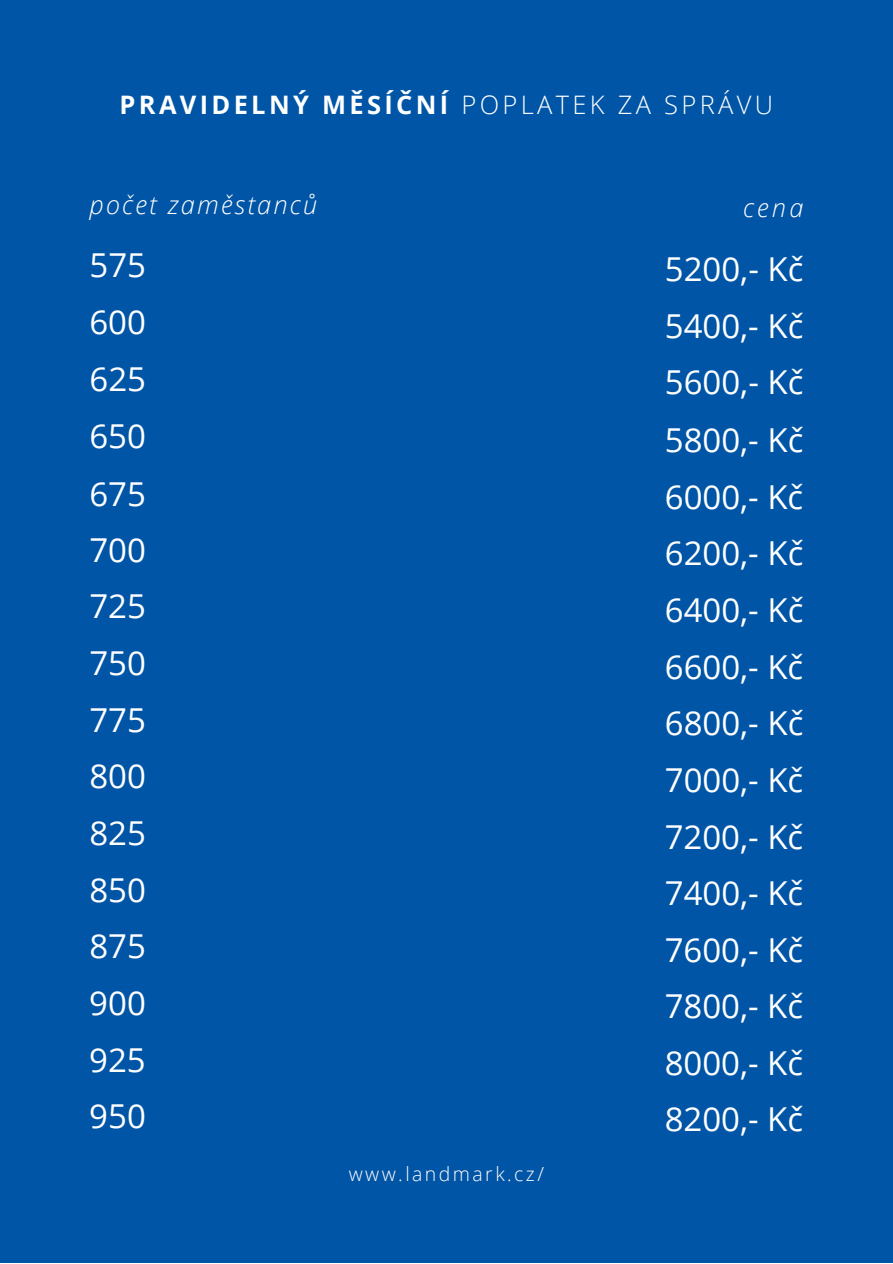
<style>
.page{position:relative;width:893px;height:1264px;background:#fff}
.page>*{position:absolute;margin:0;border:0;box-sizing:border-box;transform-origin:0 0}
.t1{font:33px "Open Sans";color:#fff}
.t2{font:700 25.5px "Open Sans";letter-spacing:.13em;color:#fff}
.t3{font:italic 300 25.5px "Open Sans";letter-spacing:.085em;color:#fff}
.t4{font:300 19.5px "Open Sans";letter-spacing:.125em;color:#fff}
.s1{font-weight:300}
</style>
<div class="page">
<div style="left:0;top:0;width:892px;height:1262px;background:#0055a6"></div>
<p class="t2" style="left:119px;top:87px;width:655px">PRAVIDELNÝ MĚSÍČNÍ <span class="s1">POPLATEK ZA SPRÁVU</span></p>
<p class="t3" style="left:89px;top:186px;width:229px">počet zaměstanců</p>
<p class="t1" style="left:89px;top:242px;width:58px">575</p>
<p class="t3" style="left:743px;top:190px;width:62px">cena</p>
<p class="t1" style="left:665px;top:245px;width:140px">5200,- Kč</p>
<p class="t1" style="left:89px;top:299px;width:58px">600</p>
<p class="t1" style="left:664px;top:303px;width:140px">5400,- Kč</p>
<p class="t1" style="left:89px;top:355px;width:58px">625</p>
<p class="t1" style="left:665px;top:359px;width:140px">5600,- Kč</p>
<p class="t1" style="left:89px;top:413px;width:58px">650</p>
<p class="t1" style="left:664px;top:416px;width:140px">5800,- Kč</p>
<p class="t1" style="left:89px;top:470px;width:58px">675</p>
<p class="t1" style="left:664px;top:473px;width:140px">6000,- Kč</p>
<p class="t1" style="left:89px;top:526px;width:58px">700</p>
<p class="t1" style="left:664px;top:530px;width:140px">6200,- Kč</p>
<p class="t1" style="left:89px;top:583px;width:58px">725</p>
<p class="t1" style="left:664px;top:586px;width:140px">6400,- Kč</p>
<p class="t1" style="left:89px;top:640px;width:58px">750</p>
<p class="t1" style="left:664px;top:643px;width:140px">6600,- Kč</p>
<p class="t1" style="left:89px;top:696px;width:58px">775</p>
<p class="t1" style="left:664px;top:700px;width:140px">6800,- Kč</p>
<p class="t1" style="left:89px;top:753px;width:58px">800</p>
<p class="t1" style="left:664px;top:756px;width:140px">7000,- Kč</p>
<p class="t1" style="left:89px;top:810px;width:58px">825</p>
<p class="t1" style="left:664px;top:813px;width:140px">7200,- Kč</p>
<p class="t1" style="left:89px;top:866px;width:58px">850</p>
<p class="t1" style="left:664px;top:869px;width:140px">7400,- Kč</p>
<p class="t1" style="left:89px;top:922px;width:58px">875</p>
<p class="t1" style="left:664px;top:926px;width:140px">7600,- Kč</p>
<p class="t1" style="left:89px;top:979px;width:58px">900</p>
<p class="t1" style="left:664px;top:982px;width:140px">7800,- Kč</p>
<p class="t1" style="left:89px;top:1036px;width:58px">925</p>
<p class="t1" style="left:664px;top:1039px;width:140px">8000,- Kč</p>
<p class="t1" style="left:89px;top:1092px;width:58px">950</p>
<p class="t1" style="left:664px;top:1096px;width:140px">8200,- Kč</p>
<p class="t4" style="left:348px;top:1159px;width:197px">www.landmark.cz/</p>
</div>
